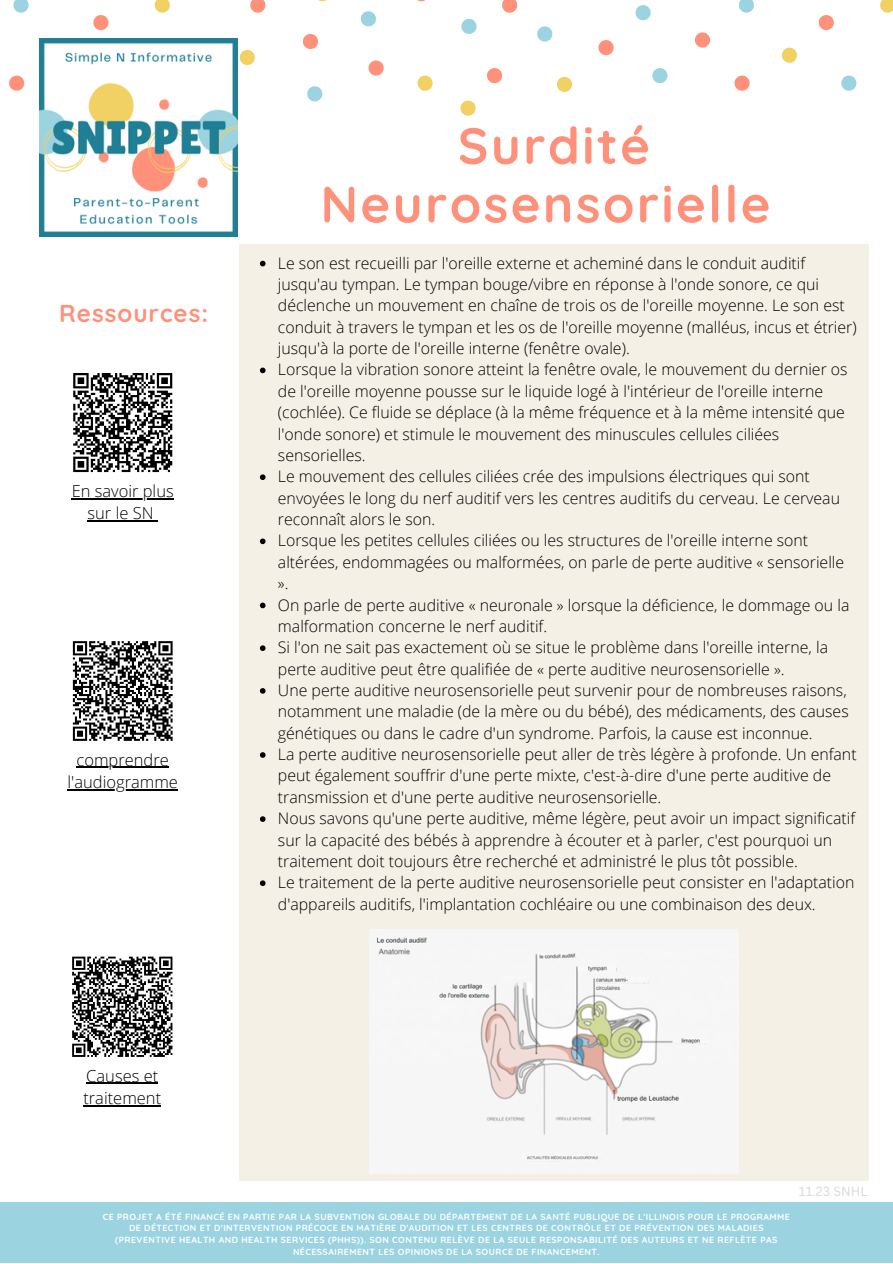
<style>
.page{position:relative;width:893px;height:1264px;background:#fff}
.page>*{position:absolute;margin:0;border:0;box-sizing:border-box;transform-origin:0 0}
.t1{font:700 51px/58.5px "Quicksand";letter-spacing:.05em;color:#ff917b;text-align:center}
.t2{font:700 24.3px "Quicksand";letter-spacing:.04em;color:#ff917b}
.t3{font:300 16.5px/22.5px "Open Sans";color:#000;text-align:center}
.t4{font:300 15.9px/21.3px "Open Sans";color:#000}
.t5{font:12.75px "Canva Sans";color:#d9d9d9}
.t6{font:700 8.85px/11.9px "Quicksand";letter-spacing:.05em;color:#fff;text-align:center}
</style>
<div class="page">
<svg style="left:13px;top:0;width:16px;height:13px"></svg>
<svg style="left:307px;top:86px;width:15px;height:15px"></svg>
<svg style="left:361px;top:11px;width:15px;height:15px"></svg>
<svg style="left:155px;top:0;width:15px;height:13px"></svg>
<svg style="left:240px;top:50px;width:15px;height:15px"></svg>
<svg style="left:417px;top:76px;width:15px;height:15px"></svg>
<svg style="left:9px;top:76px;width:15px;height:15px"></svg>
<svg style="left:250px;top:0;width:15px;height:13px"></svg>
<svg style="left:93px;top:15px;width:15px;height:15px"></svg>
<svg style="left:303px;top:34px;width:15px;height:15px"></svg>
<svg style="left:368px;top:60px;width:15px;height:16px"></svg>
<svg style="left:738px;top:0;width:16px;height:13px"></svg>
<svg style="left:841px;top:76px;width:15px;height:15px"></svg>
<svg style="left:635px;top:5px;width:15px;height:15px"></svg>
<svg style="left:652px;top:68px;width:15px;height:15px"></svg>
<svg style="left:537px;top:26px;width:15px;height:15px"></svg>
<svg style="left:461px;top:19px;width:15px;height:15px"></svg>
<svg style="left:880px;top:0;width:12px;height:13px"></svg>
<svg style="left:557px;top:77px;width:15px;height:15px"></svg>
<svg style="left:460px;top:101px;width:15px;height:15px"></svg>
<svg style="left:781px;top:48px;width:15px;height:15px"></svg>
<svg style="left:695px;top:32px;width:15px;height:16px"></svg>
<svg style="left:734px;top:76px;width:15px;height:15px"></svg>
<svg style="left:487px;top:68px;width:15px;height:15px"></svg>
<svg style="left:502px;top:0;width:15px;height:13px"></svg>
<svg style="left:818px;top:15px;width:15px;height:15px"></svg>
<svg style="left:598px;top:40px;width:15px;height:15px"></svg>
<div style="left:240px;top:244px;width:628px;height:678px;background:#f4f0e5"></div>
<div style="left:240px;top:502px;width:628px;height:678px;background:#f4f0e5"></div>
<svg style="left:260px;top:261px;width:5px;height:5px"></svg>
<svg style="left:260px;top:367px;width:5px;height:6px"></svg>
<svg style="left:260px;top:474px;width:5px;height:6px"></svg>
<svg style="left:260px;top:538px;width:5px;height:6px"></svg>
<svg style="left:260px;top:602px;width:5px;height:6px"></svg>
<svg style="left:260px;top:645px;width:5px;height:6px"></svg>
<svg style="left:260px;top:688px;width:5px;height:5px"></svg>
<svg style="left:260px;top:752px;width:5px;height:5px"></svg>
<svg style="left:260px;top:816px;width:5px;height:6px"></svg>
<svg style="left:260px;top:880px;width:5px;height:6px"></svg>
<img style="left:39px;top:38px;width:198px;height:198px">
<div style="left:0;top:1202px;width:892px;height:60px;background:#9cd3e1"></div>
<img style="left:369px;top:929px;width:369px;height:244px">
<hr style="left:72px;top:498px;width:102px;height:1px;background:#000">
<hr style="left:88px;top:520px;width:66px;height:1px;background:#000">
<hr style="left:77px;top:767px;width:92px;height:1px;background:#000">
<hr style="left:67px;top:789px;width:111px;height:1px;background:#000">
<hr style="left:86px;top:1082px;width:72px;height:1px;background:#000">
<hr style="left:83px;top:1105px;width:78px;height:1px;background:#000">
<svg style="left:73px;top:373px;width:100px;height:100px"></svg>
<svg style="left:72px;top:956px;width:101px;height:101px"></svg>
<svg style="left:72px;top:641px;width:101px;height:100px"></svg>
<p class="t2" style="left:59px;top:298px;width:150px">Ressources:</p>
<p class="t3" style="left:72px;top:479px;width:104px">En savoir plus sur le SN</p>
<p class="t3" style="left:67px;top:748px;width:112px">comprendre l'audiogramme</p>
<p class="t3" style="left:83px;top:1063px;width:79px;text-align:left">Causes et traitement</p>
<p class="t1" style="left:320px;top:115px;width:451px">Surdité<br>Neurosensorielle</p>
<p class="t4" style="left:278px;top:252px;width:580px">Le son est recueilli par l'oreille externe et acheminé dans le conduit auditif jusqu'au tympan. Le tympan bouge/vibre en réponse à l'onde sonore, ce qui déclenche un mouvement en chaîne de trois os de l'oreille moyenne. Le son est conduit à travers le tympan et les os de l'oreille moyenne (malléus, incus et étrier) jusqu'à la porte de l'oreille interne (fenêtre ovale).</p>
<p class="t4" style="left:278px;top:358px;width:571px">Lorsque la vibration sonore atteint la fenêtre ovale, le mouvement du dernier os de l'oreille moyenne pousse sur le liquide logé à l'intérieur de l'oreille interne (cochlée). Ce fluide se déplace (à la même fréquence et à la même intensité que l'onde sonore) et stimule le mouvement des minuscules cellules ciliées sensorielles.</p>
<p class="t4" style="left:278px;top:465px;width:563px">Le mouvement des cellules ciliées crée des impulsions électriques qui sont envoyées le long du nerf auditif vers les centres auditifs du cerveau. Le cerveau reconnaît alors le son.</p>
<p class="t4" style="left:278px;top:529px;width:567px">Lorsque les petites cellules ciliées ou les structures de l'oreille interne sont altérées, endommagées ou malformées, on parle de perte auditive « sensorielle ».</p>
<p class="t4" style="left:278px;top:593px;width:573px">On parle de perte auditive « neuronale » lorsque la déficience, le dommage ou la malformation concerne le nerf auditif.</p>
<p class="t4" style="left:278px;top:636px;width:551px">Si l'on ne sait pas exactement où se situe le problème dans l'oreille interne, la perte auditive peut être qualifiée de « perte auditive neurosensorielle ».</p>
<p class="t4" style="left:278px;top:679px;width:572px">Une perte auditive neurosensorielle peut survenir pour de nombreuses raisons, notamment une maladie (de la mère ou du bébé), des médicaments, des causes génétiques ou dans le cadre d'un syndrome. Parfois, la cause est inconnue.</p>
<p class="t4" style="left:278px;top:743px;width:580px">La perte auditive neurosensorielle peut aller de très légère à profonde. Un enfant peut également souffrir d'une perte mixte, c'est-à-dire d'une perte auditive de transmission et d'une perte auditive neurosensorielle.</p>
<p class="t4" style="left:278px;top:807px;width:578px">Nous savons qu'une perte auditive, même légère, peut avoir un impact significatif sur la capacité des bébés à apprendre à écouter et à parler, c'est pourquoi un traitement doit toujours être recherché et administré le plus tôt possible.</p>
<p class="t4" style="left:278px;top:871px;width:578px">Le traitement de la perte auditive neurosensorielle peut consister en l'adaptation d'appareils auditifs, l'implantation cochléaire ou une combinaison des deux.</p>
<p class="t5" style="left:798px;top:1181px;width:70px">11.23 SNHL</p>
<p class="t6" style="left:103px;top:1210px;width:688px">CE PROJET A ÉTÉ FINANCÉ EN PARTIE PAR LA SUBVENTION GLOBALE DU DÉPARTEMENT DE LA SANTÉ PUBLIQUE DE L'ILLINOIS POUR LE PROGRAMME DE DÉTECTION ET D'INTERVENTION PRÉCOCE EN MATIÈRE D'AUDITION ET LES CENTRES DE CONTRÔLE ET DE PRÉVENTION DES MALADIES (PREVENTIVE HEALTH AND HEALTH SERVICES (PHHS)). SON CONTENU RELÈVE DE LA SEULE RESPONSABILITÉ DES AUTEURS ET NE REFLÈTE PAS NÉCESSAIREMENT LES OPINIONS DE LA SOURCE DE FINANCEMENT.</p>
</div>
